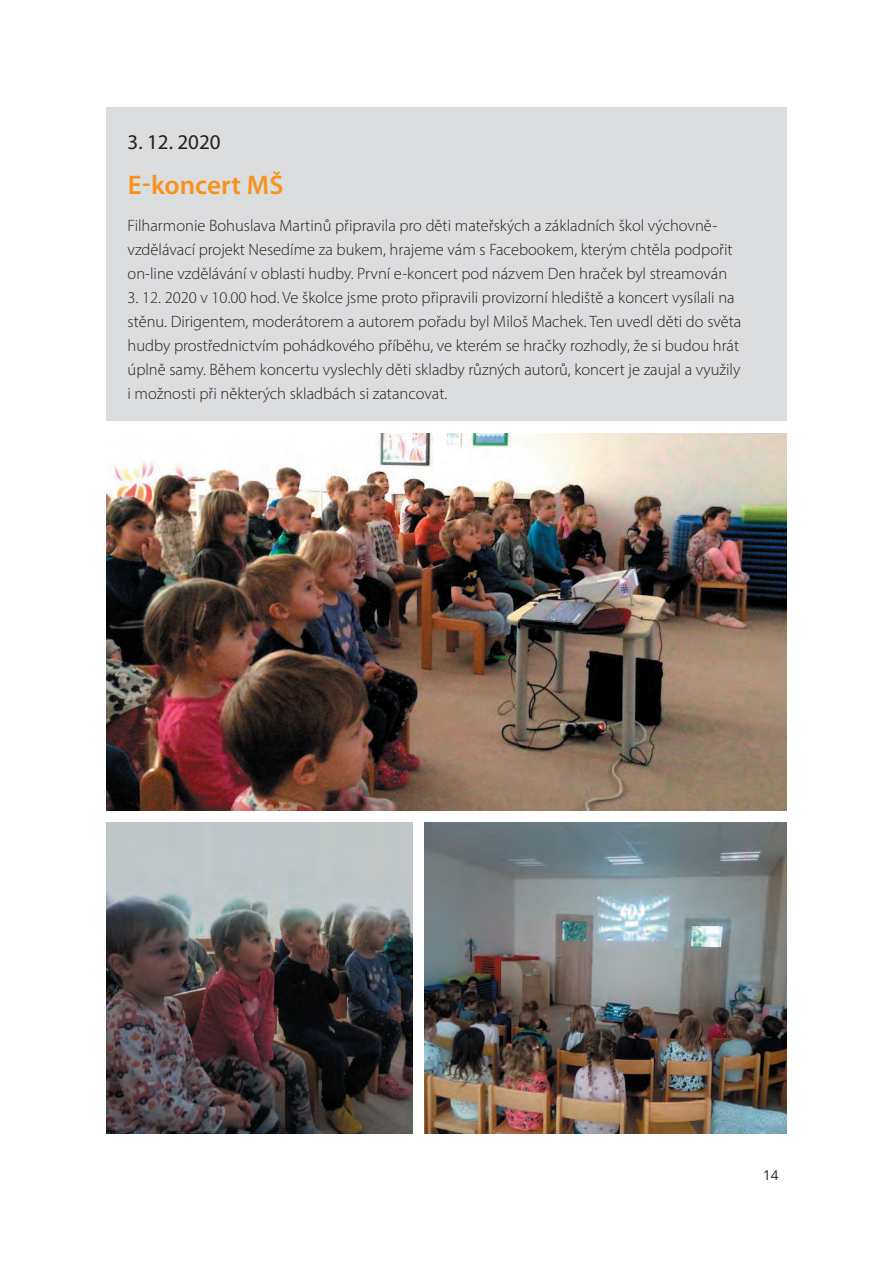
<style>
.page{position:relative;width:893px;height:1263px;background:#fff}
.page>*{position:absolute;margin:0;border:0;box-sizing:border-box;transform-origin:0 0}
.t1{font:600 27px "Myriad Pro";color:#f7931d}
.t2{font:21px "Myriad Pro";color:#231f20}
.t3{font:300 16.5px/24px "Myriad Pro";color:#231f20}
.t4{font:13.5px "Open Sans";color:#231f20}
</style>
<div class="page">
<div style="left:106px;top:108px;width:681px;height:313px;background:#dcdddf"></div>
<img style="left:106px;top:823px;width:306px;height:310px">
<img style="left:106px;top:434px;width:681px;height:376px">
<img style="left:425px;top:823px;width:362px;height:310px">
<p class="t2" style="left:128px;top:129px;width:95px">3. 12. 2020</p>
<h1 class="t1" style="left:128px;top:168px;width:157px">E-koncert MŠ</h1>
<p class="t3" style="left:128px;top:213px;width:607px">Filharmonie Bohuslava Martinů připravila pro děti mateřských a základních škol výchovně&shy;vzdělávací projekt Nesedíme za bukem, hrajeme vám s Facebookem, kterým chtěla podpořit on-line vzdělávání v oblasti hudby. První e-koncert pod názvem Den hraček byl streamován</p>
<p class="t3" style="left:128px;top:285px;width:615px">3. 12. 2020 v 10.00 hod. Ve školce jsme proto připravili provizorní hlediště a koncert vysílali na stěnu. Dirigentem, moderátorem a autorem pořadu byl Miloš Machek. Ten uvedl děti do světa hudby prostřednictvím pohádkového příběhu, ve kterém se hračky rozhodly, že si budou hrát úplně samy. Během koncertu vyslechly děti skladby různých autorů, koncert je zaujal a využily i možnosti při některých skladbách si zatancovat.</p>
<p class="t4" style="left:763px;top:1166px;width:17px">14</p>
</div>
